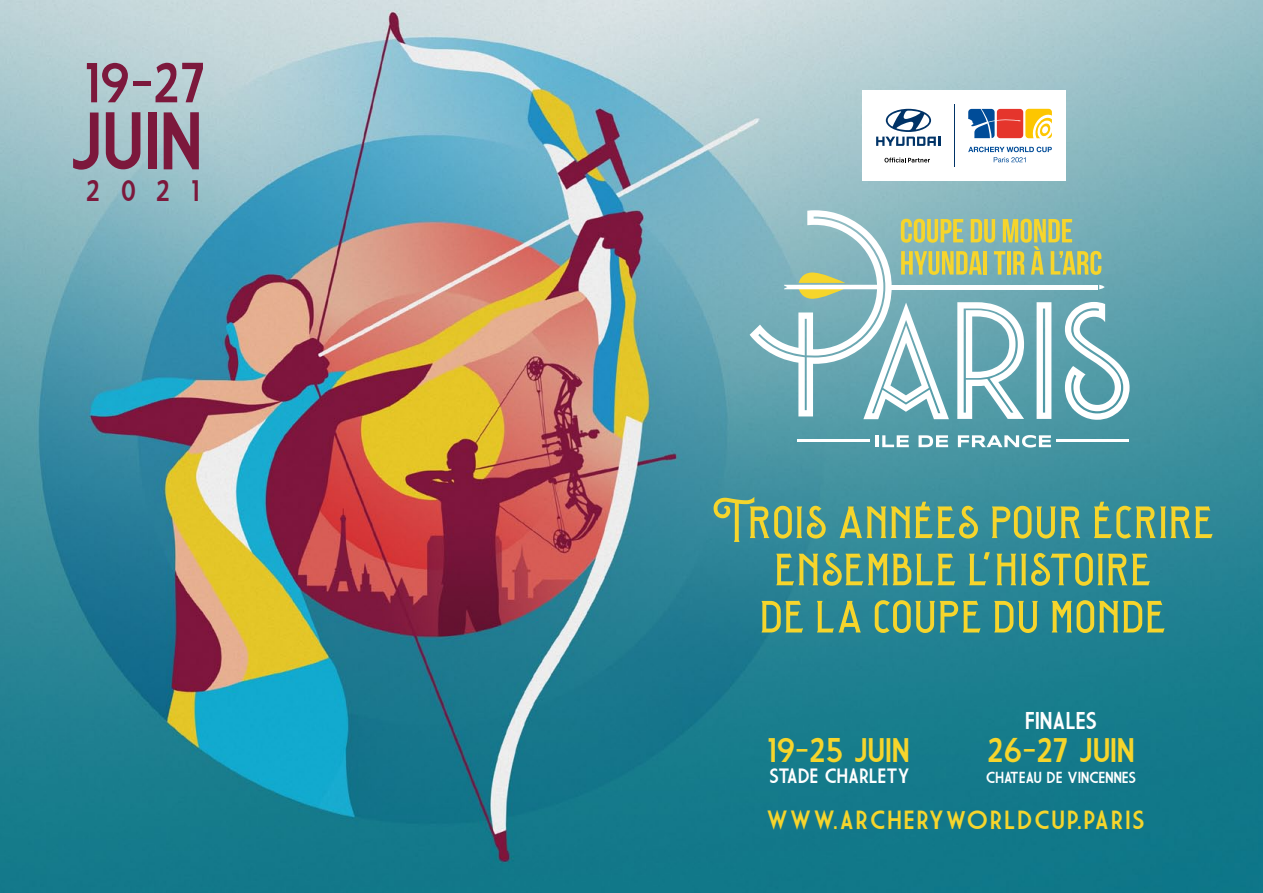
<style>
.page{position:relative;width:1263px;height:893px;background:#fff}
.page>*{position:absolute;margin:0;border:0;box-sizing:border-box;transform-origin:0 0}
.t1{font:79.05px "Market Deco";color:#7c183c}
.t2{font:58.95px/47.2px "Sequents DEMO";letter-spacing:.01em;color:#f6d52c;text-align:center}
.t3{font:54.45px "Market Deco";color:#7c183c}
.t4{font:33.3px "Market Deco";letter-spacing:-.025em;color:#f6d52c}
.t5{font:28.95px "Market Deco";color:#7c183c}
.t6{font:25.65px "Market Deco";letter-spacing:.05em;color:#f6d52c}
.t7{font:23.7px "Market Deco";letter-spacing:-.025em;color:#fff}
.t8{font:20.25px "Market Deco";letter-spacing:-.025em;color:#fff}
.t9{font:15.6px "Market Deco";letter-spacing:-.025em;color:#fff}
</style>
<div class="page">
<img style="left:0;top:0;width:1263px;height:893px">
<div style="left:862px;top:90px;width:204px;height:91px;background:#fff"></div>
<hr style="left:954px;top:104px;width:1px;height:63px;background:#003367">
<svg style="left:884px;top:158px;width:46px;height:4px"></svg>
<svg style="left:876px;top:109px;width:64px;height:37px"></svg>
<svg style="left:968px;top:109px;width:84px;height:29px"></svg>
<svg style="left:968px;top:147px;width:84px;height:15px"></svg>
<svg style="left:921px;top:502px;width:5px;height:6px"></svg>
<svg style="left:1099px;top:502px;width:5px;height:6px"></svg>
<svg style="left:875px;top:435px;width:34px;height:12px"></svg>
<svg style="left:918px;top:435px;width:30px;height:12px"></svg>
<svg style="left:958px;top:435px;width:93px;height:12px"></svg>
<svg style="left:750px;top:210px;width:379px;height:210px"></svg>
<svg style="left:1099px;top:285px;width:6px;height:4px"></svg>
<svg style="left:784px;top:272px;width:96px;height:27px"></svg>
<hr style="left:888px;top:285px;width:210px;height:4px;background:#fff">
<hr style="left:1057px;top:440px;width:72px;height:2px;background:#fff">
<hr style="left:797px;top:440px;width:72px;height:2px;background:#fff">
<p class="t3" style="left:84px;top:53px;width:124px">19-27</p>
<h1 class="t1" style="left:68px;top:97px;width:137px">JUIN</h1>
<p class="t5" style="left:86px;top:175px;width:115px">2021</p>
<p class="t2" style="left:714px;top:499px;width:505px">Trois annees pour ecrire ensemble l'histoire<br>de la coupe du monde</p>
<p class="t7" style="left:1025px;top:707px;width:74px">FINALES</p>
<p class="t4" style="left:767px;top:732px;width:145px">19-25 JUIN</p>
<p class="t4" style="left:987px;top:732px;width:150px">26-27 JUIN</p>
<p class="t8" style="left:769px;top:765px;width:142px">STADE CHARLETY</p>
<p class="t9" style="left:986px;top:769px;width:152px">CHATEAU DE VINCENNES</p>
<p class="t6" style="left:766px;top:806px;width:381px">WWW.ARCHERYWORLDCUP.PARIS</p>
</div>
